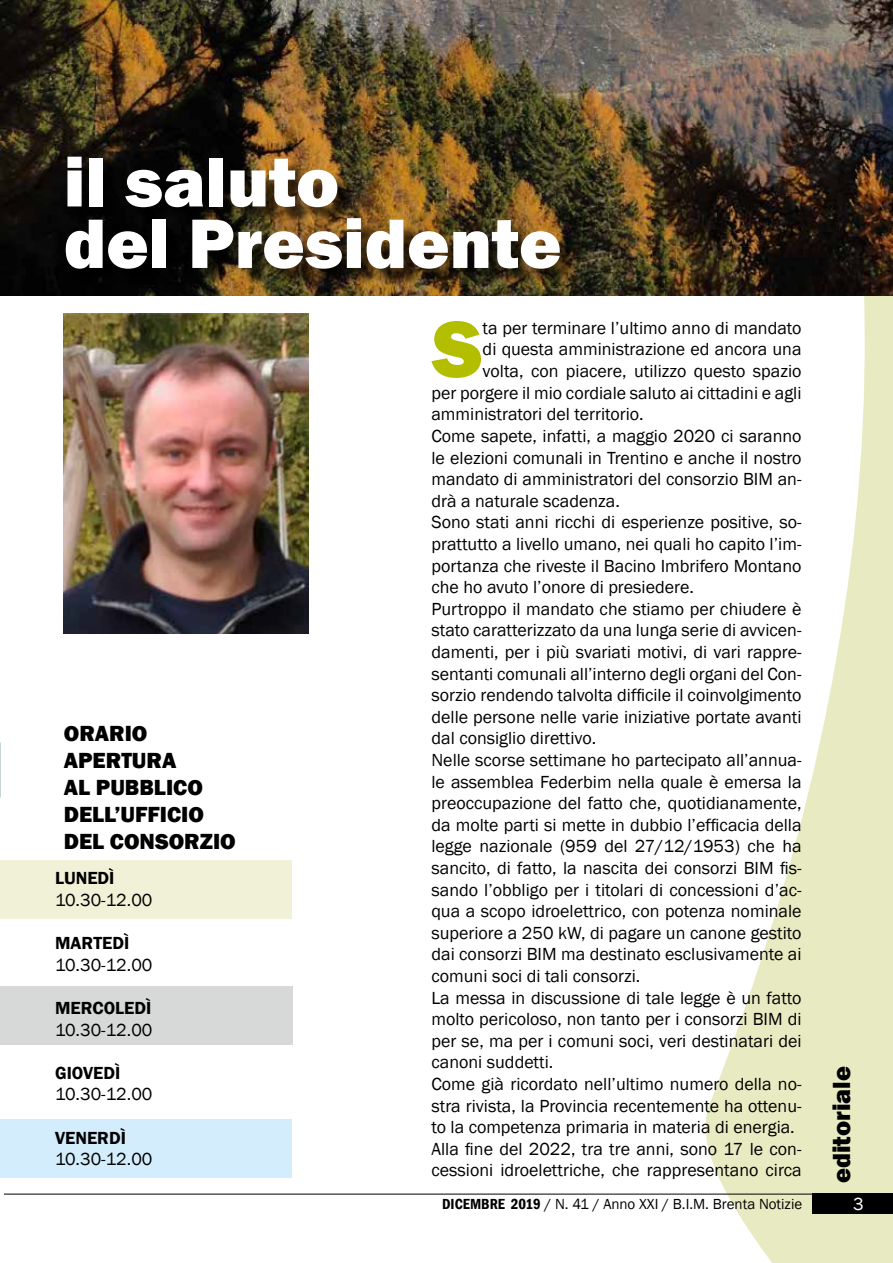
<style>
.page{position:relative;width:893px;height:1263px;background:#fff}
.page>*{position:absolute;margin:0;border:0;box-sizing:border-box;transform-origin:0 0}
.t1{font:800 82.8px "Franklin Gothic";color:#b3be00}
.t2{font:800 72.45px/61.5px "Franklin Gothic";color:#fff}
.t3{font:800 25.5px "Franklin Gothic";color:#000}
.t4{font:800 22.5px/27px "Franklin Gothic";color:#000}
.t5{font:18px "Franklin Gothic";color:#000}
.t6{font:600 18px "Franklin Gothic";color:#000}
.t7{font:18px "Franklin Gothic";color:#fff}
.t8{font:15px "Franklin Gothic";color:#000}
.s1{font-weight:600;font-stretch:condensed}
</style>
<div class="page">
<svg style="left:518px;top:296px;width:375px;height:967px"></svg>
<hr style="left:0;top:1194px;width:893px;height:1px;background:#000">
<div style="left:813px;top:1194px;width:80px;height:20px;background:#000"></div>
<hr style="left:0;top:0;width:4px;height:1263px;background:#fff">
<img style="left:0;top:0;width:893px;height:296px">
<div style="left:69px;top:159px;width:509px;height:128px;background:#000;opacity:.75"></div>
<img style="left:64px;top:314px;width:244px;height:320px">
<div style="left:0;top:860px;width:292px;height:59px;background:#f0f1d7"></div>
<div style="left:0;top:986px;width:293px;height:59px;background:#d7d9d9"></div>
<div style="left:0;top:1120px;width:292px;height:58px;background:#d4edfc"></div>
<h2 class="t2" style="left:64px;top:151px;width:499px">il saluto<br>del Presidente</h2>
<p class="t4" style="left:64px;top:720px;width:173px">ORARIO<br>APERTURA<br>AL PUBBLICO<br>DELL’UFFICIO<br>DEL CONSORZIO</p>
<p class="t6" style="left:55px;top:867px;width:61px">LUNEDÌ</p>
<p class="t5" style="left:55px;top:889px;width:99px">10.30-12.00</p>
<p class="t6" style="left:55px;top:932px;width:76px">MARTEDÌ</p>
<p class="t5" style="left:55px;top:953px;width:99px">10.30-12.00</p>
<p class="t6" style="left:55px;top:997px;width:98px">MERCOLEDÌ</p>
<p class="t5" style="left:55px;top:1018px;width:99px">10.30-12.00</p>
<p class="t6" style="left:55px;top:1062px;width:67px">GIOVEDÌ</p>
<p class="t5" style="left:55px;top:1083px;width:99px">10.30-12.00</p>
<p class="t6" style="left:55px;top:1126px;width:72px">VENERDÌ</p>
<p class="t5" style="left:55px;top:1148px;width:99px">10.30-12.00</p>
<h1 class="t1" style="left:432px;top:296px;width:52px">S</h1>
<p class="t5" style="left:483px;top:317px;width:320px">ta per terminare l’ultimo anno di mandato</p>
<p class="t5" style="left:483px;top:338px;width:320px">di questa amministrazione ed ancora una</p>
<p class="t5" style="left:483px;top:360px;width:320px">volta, con piacere, utilizzo questo spazio</p>
<p class="t5" style="left:431px;top:381px;width:372px">per porgere il mio cordiale saluto ai cittadini e agli</p>
<p class="t5" style="left:431px;top:403px;width:214px">amministratori del territorio.</p>
<p class="t5" style="left:431px;top:425px;width:372px">Come sapete, infatti, a maggio 2020 ci saranno</p>
<p class="t5" style="left:431px;top:446px;width:372px">le elezioni comunali in Trentino e anche il nostro</p>
<p class="t5" style="left:431px;top:468px;width:372px">mandato di amministratori del consorzio BIM an-</p>
<p class="t5" style="left:431px;top:489px;width:190px">drà a naturale scadenza.</p>
<p class="t5" style="left:431px;top:511px;width:372px">Sono stati anni ricchi di esperienze positive, so-</p>
<p class="t5" style="left:431px;top:533px;width:372px">prattutto a livello umano, nei quali ho capito l’im-</p>
<p class="t5" style="left:431px;top:554px;width:372px">portanza che riveste il Bacino Imbrifero Montano</p>
<p class="t5" style="left:431px;top:576px;width:264px">che ho avuto l’onore di presiedere.</p>
<p class="t5" style="left:431px;top:597px;width:372px">Purtroppo il mandato che stiamo per chiudere è</p>
<p class="t5" style="left:431px;top:619px;width:372px">stato caratterizzato da una lunga serie di avvicen-</p>
<p class="t5" style="left:431px;top:641px;width:372px">damenti, per i più svariati motivi, di vari rappre-</p>
<p class="t5" style="left:431px;top:662px;width:372px">sentanti comunali all’interno degli organi del Con-</p>
<p class="t5" style="left:431px;top:684px;width:372px">sorzio rendendo talvolta difficile il coinvolgimento</p>
<p class="t5" style="left:431px;top:705px;width:372px">delle persone nelle varie iniziative portate avanti</p>
<p class="t5" style="left:431px;top:727px;width:166px">dal consiglio direttivo.</p>
<p class="t5" style="left:431px;top:749px;width:372px">Nelle scorse settimane ho partecipato all’annua-</p>
<p class="t5" style="left:431px;top:770px;width:372px">le assemblea Federbim nella quale è emersa la</p>
<p class="t5" style="left:431px;top:792px;width:372px">preoccupazione del fatto che, quotidianamente,</p>
<p class="t5" style="left:431px;top:813px;width:372px">da molte parti si mette in dubbio l’efficacia della</p>
<p class="t5" style="left:431px;top:835px;width:372px">legge nazionale (959 del 27/12/1953) che ha</p>
<p class="t5" style="left:431px;top:857px;width:372px">sancito, di fatto, la nascita dei consorzi BIM fis-</p>
<p class="t5" style="left:431px;top:878px;width:372px">sando l’obbligo per i titolari di concessioni d’ac-</p>
<p class="t5" style="left:431px;top:900px;width:372px">qua a scopo idroelettrico, con potenza nominale</p>
<p class="t5" style="left:431px;top:921px;width:372px">superiore a 250 kW, di pagare un canone gestito</p>
<p class="t5" style="left:431px;top:943px;width:372px">dai consorzi BIM ma destinato esclusivamente ai</p>
<p class="t5" style="left:431px;top:965px;width:210px">comuni soci di tali consorzi.</p>
<p class="t5" style="left:431px;top:986px;width:372px">La messa in discussione di tale legge è un fatto</p>
<p class="t5" style="left:431px;top:1008px;width:372px">molto pericoloso, non tanto per i consorzi BIM di</p>
<p class="t5" style="left:431px;top:1029px;width:372px">per se, ma per i comuni soci, veri destinatari dei</p>
<p class="t5" style="left:431px;top:1051px;width:123px">canoni suddetti.</p>
<p class="t5" style="left:431px;top:1073px;width:372px">Come già ricordato nell’ultimo numero della no-</p>
<p class="t5" style="left:431px;top:1094px;width:372px">stra rivista, la Provincia recentemente ha ottenu-</p>
<p class="t5" style="left:431px;top:1116px;width:365px">to la competenza primaria in materia di energia.</p>
<p class="t5" style="left:431px;top:1137px;width:372px">Alla fine del 2022, tra tre anni, sono 17 le con-</p>
<p class="t5" style="left:431px;top:1159px;width:372px">cessioni idroelettriche, che rappresentano circa</p>
<h3 class="t3" style="left:825px;top:1183px;width:118px;rotate:-90deg">editoriale</h3>
<p class="t8" style="left:442px;top:1194px;width:362px"><span class="s1">DICEMBRE 2019</span> / N. 41 / Anno XXI / B.I.M. Brenta Notizie</p>
<p class="t7" style="left:853px;top:1193px;width:12px">3</p>
</div>
